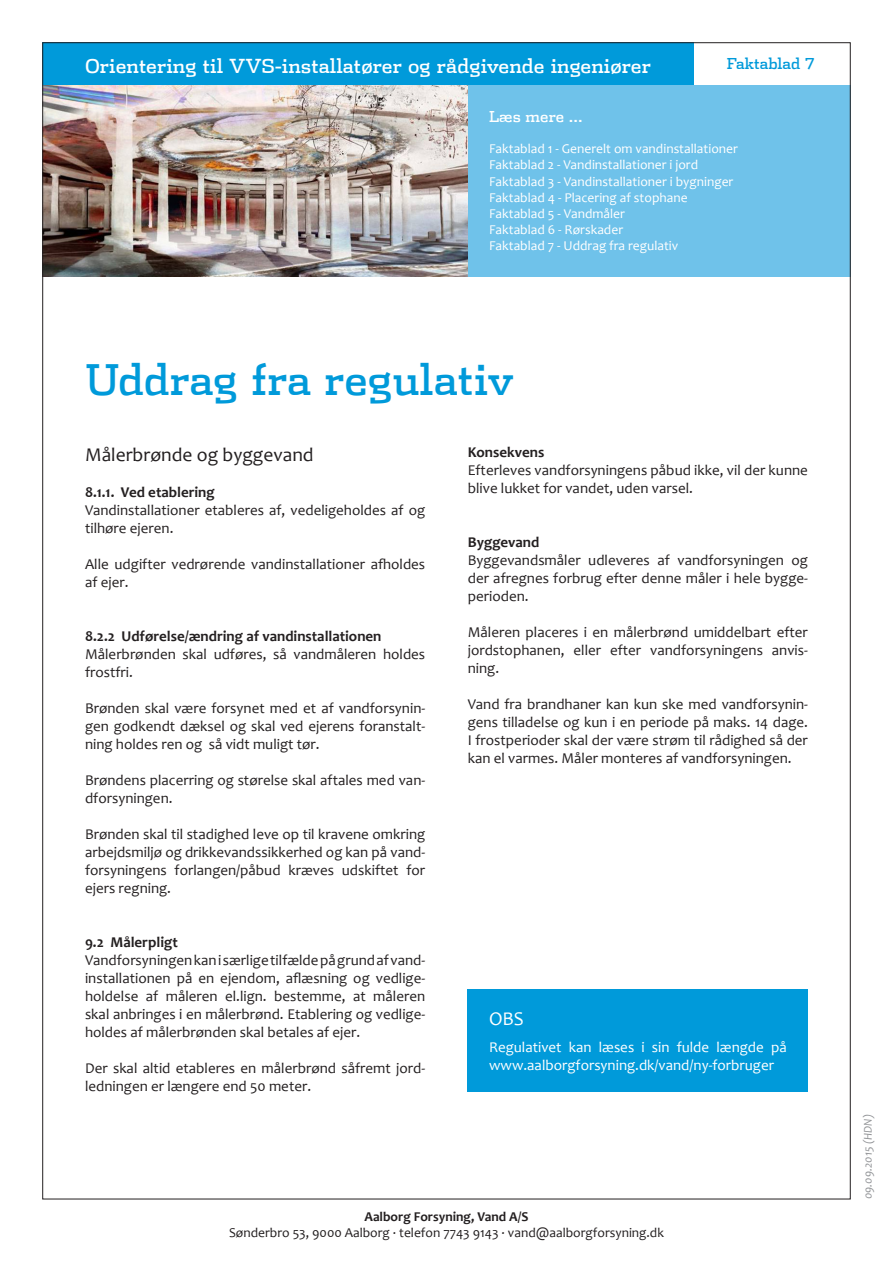
<style>
.page{position:relative;width:893px;height:1263px;background:#fff}
.page>*{position:absolute;margin:0;border:0;box-sizing:border-box;transform-origin:0 0}
.t1{font:42px "Dispatch";color:#009ada}
.t2{font:19.5px "Candara";color:#231f20}
.t3{font:19.5px "Candara";color:#fff}
.t4{font:19.35px "Dispatch";color:#fff}
.t5{font:15px/18px "Candara";color:#231f20}
.t6{font:700 15px "Candara";color:#231f20}
.t7{font:15px/18px "Candara";color:#fff}
.t8{font:15px "Dispatch";color:#fff}
.t9{font:15px "Dispatch";color:#009ada}
.t10{font:13.5px "Candara";color:#fff}
.t11{font:13.5px "Candara";color:#231f20}
.t12{font:700 13.5px "Candara";color:#231f20}
.t13{font:italic 12px "Candara";color:#939598}
</style>
<div class="page">
<div style="left:468px;top:85px;width:382px;height:191px;background:#6fc2ea"></div>
<div style="left:43px;top:43px;width:651px;height:42px;background:#009ada"></div>
<img style="left:45px;top:85px;width:423px;height:191px">
<div style="left:468px;top:990px;width:340px;height:102px;background:#009ada"></div>
<p class="t4" style="left:85px;top:53px;width:567px">Orientering til VVS-installatører og rådgivende ingeniører</p>
<p class="t9" style="left:727px;top:54px;width:89px">Faktablad 7</p>
<p class="t8" style="left:489px;top:107px;width:95px">Læs mere ...</p>
<p class="t10" style="left:489px;top:140px;width:250px">Faktablad 1 - Generelt om vandinstallationer</p>
<p class="t10" style="left:489px;top:156px;width:211px">Faktablad 2 - Vandinstallationer i jord</p>
<p class="t10" style="left:489px;top:173px;width:246px">Faktablad 3 - Vandinstallationer i bygninger</p>
<p class="t10" style="left:489px;top:189px;width:200px">Faktablad 4 - Placering af stophane</p>
<p class="t10" style="left:489px;top:205px;width:137px">Faktablad 5 - Vandmåler</p>
<p class="t10" style="left:489px;top:221px;width:136px">Faktablad 6 - Rørskader</p>
<p class="t10" style="left:489px;top:237px;width:191px">Faktablad 7 - Uddrag fra regulativ</p>
<p class="t1" style="left:85px;top:351px;width:430px">Uddrag fra regulativ</p>
<p class="t2" style="left:85px;top:442px;width:230px">Målerbrønde og byggevand</p>
<p class="t6" style="left:85px;top:482px;width:131px">8.1.1. Ved etablering</p>
<p class="t5" style="left:85px;top:501px;width:342px">Vandinstallationer etableres af, vedeligeholdes af og tilhøre ejeren.</p>
<p class="t5" style="left:85px;top:555px;width:342px">Alle udgifter vedrørende vandinstallationer afholdes af ejer.</p>
<p class="t6" style="left:85px;top:626px;width:298px">8.2.2 Udførelse/ændring af vandinstallationen</p>
<p class="t5" style="left:85px;top:645px;width:342px">Målerbrønden skal udføres, så vandmåleren holdes frostfri.</p>
<p class="t5" style="left:85px;top:699px;width:342px;text-align:justify">Brønden skal være forsynet med et af vandforsynin&shy;gen godkendt dæksel og skal ved ejerens foranstalt&shy;ning holdes ren og så vidt muligt tør.</p>
<p class="t5" style="left:85px;top:771px;width:342px">Brøndens placerring og størelse skal aftales med van&shy;dforsyningen.</p>
<p class="t5" style="left:85px;top:825px;width:342px;text-align:justify">Brønden skal til stadighed leve op til kravene omkring arbejdsmiljø og drikkevandssikkerhed og kan på vand&shy;forsyningens forlangen/påbud kræves udskiftet for ejers regning.</p>
<p class="t6" style="left:85px;top:932px;width:94px">9.2 Målerpligt</p>
<p class="t5" style="left:85px;top:951px;width:342px;text-align:justify">Vandforsyningen kan i særlige tilfælde på grund af vand&shy;installationen på en ejendom, aflæsning og vedlige&shy;holdelse af måleren el.lign. bestemme, at måleren skal anbringes i en målerbrønd. Etablering og vedlige&shy;holdes af målerbrønden skal betales af ejer.</p>
<p class="t5" style="left:85px;top:1059px;width:342px">Der skal altid etableres en målerbrønd såfremt jord&shy;ledningen er længere end 50 meter.</p>
<p class="t6" style="left:468px;top:443px;width:78px">Konsekvens</p>
<p class="t5" style="left:468px;top:461px;width:342px">Efterleves vandforsyningens påbud ikke, vil der kunne blive lukket for vandet, uden varsel.</p>
<p class="t6" style="left:468px;top:533px;width:73px">Byggevand</p>
<p class="t5" style="left:468px;top:551px;width:342px;text-align:justify">Byggevandsmåler udleveres af vandforsyningen og der afregnes forbrug efter denne måler i hele bygge&shy;perioden.</p>
<p class="t5" style="left:468px;top:623px;width:342px;text-align:justify">Måleren placeres i en målerbrønd umiddelbart efter jordstophanen, eller efter vandforsyningens anvis&shy;ning.</p>
<p class="t5" style="left:468px;top:695px;width:342px;text-align:justify">Vand fra brandhaner kan kun ske med vandforsynin&shy;gens tilladelse og kun i en periode på maks. 14 dage.<br>I frostperioder skal der være strøm til rådighed så der kan el varmes. Måler monteres af vandforsyningen.</p>
<p class="t3" style="left:489px;top:1007px;width:36px">OBS</p>
<p class="t7" style="left:489px;top:1038px;width:299px">Regulativet kan læses i sin fulde længde på www.aalborgforsyning.dk/vand/ny-forbruger</p>
<p class="t12" style="left:364px;top:1208px;width:165px">Aalborg Forsyning, Vand A/S</p>
<p class="t11" style="left:229px;top:1224px;width:436px">Sønderbro 53, 9000 Aalborg . telefon 7743 9143 . vand@aalborgforsyning.dk</p>
<p class="t13" style="left:860px;top:1199px;width:87px;rotate:-90deg">09.09.2015 (HDN)</p>
</div>
